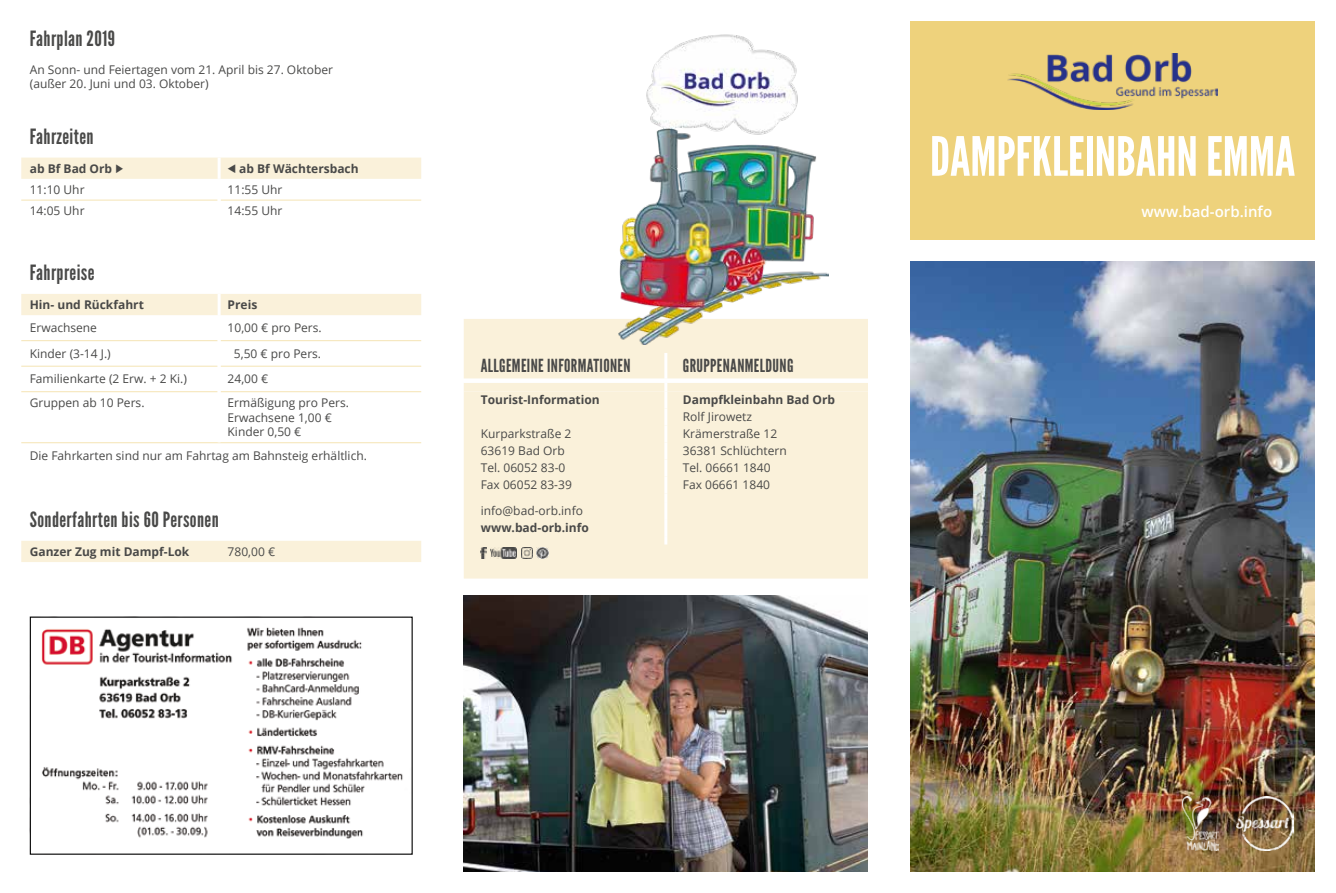
<style>
.page{position:relative;width:1336px;height:893px;background:#fff}
.page>*{position:absolute;margin:0;border:0;box-sizing:border-box;transform-origin:0 0}
.t1{font:54px "League Gothic";color:#fff}
.t2{font:21px "League Gothic";letter-spacing:.02em;color:#494948}
.t3{font:18px "League Gothic";letter-spacing:.02em;color:#494948}
.t4{font:600 15px "Open Sans";color:#fff}
.t5{font:12px/14.4px "Open Sans";color:#494948}
.t6{font:700 12px "Open Sans";color:#494948}
</style>
<div class="page">
<img style="left:910px;top:261px;width:404px;height:611px">
<div style="left:910px;top:21px;width:404px;height:219px;background:#eed27c"></div>
<img style="left:1007px;top:53px;width:210px;height:57px">
<img style="left:1235px;top:797px;width:58px;height:53px">
<img style="left:1182px;top:797px;width:36px;height:53px">
<img style="left:463px;top:595px;width:404px;height:277px">
<div style="left:464px;top:319px;width:403px;height:260px;background:#faf1da"></div>
<hr style="left:664px;top:353px;width:3px;height:25px;background:#fff">
<svg style="left:464px;top:378px;width:403px;height:13px"></svg>
<hr style="left:664px;top:391px;width:3px;height:17px;background:#fff">
<hr style="left:664px;top:408px;width:3px;height:17px;background:#fff">
<hr style="left:664px;top:425px;width:3px;height:17px;background:#fff">
<hr style="left:664px;top:442px;width:3px;height:17px;background:#fff">
<hr style="left:664px;top:459px;width:3px;height:17px;background:#fff">
<hr style="left:664px;top:476px;width:3px;height:17px;background:#fff">
<svg style="left:664px;top:493px;width:3px;height:9px"></svg>
<hr style="left:664px;top:502px;width:3px;height:17px;background:#fff">
<hr style="left:664px;top:519px;width:3px;height:17px;background:#fff">
<svg style="left:664px;top:536px;width:3px;height:9px"></svg>
<img style="left:490px;top:548px;width:26px;height:10px">
<svg style="left:521px;top:548px;width:27px;height:10px"></svg>
<svg style="left:480px;top:548px;width:6px;height:10px"></svg>
<img style="left:619px;top:34px;width:209px;height:310px">
<svg style="left:21px;top:158px;width:400px;height:404px"></svg>
<hr style="left:217px;top:158px;width:3px;height:21px;background:#fff">
<hr style="left:21px;top:200px;width:196px;height:1px;background:#f5e4b4">
<hr style="left:220px;top:200px;width:201px;height:1px;background:#f5e4b4">
<hr style="left:217px;top:179px;width:3px;height:21px;background:#fff">
<hr style="left:217px;top:200px;width:3px;height:21px;background:#fff">
<hr style="left:21px;top:340px;width:196px;height:1px;background:#f5e4b4">
<hr style="left:21px;top:366px;width:196px;height:1px;background:#f5e4b4">
<hr style="left:21px;top:391px;width:196px;height:1px;background:#f5e4b4">
<hr style="left:220px;top:340px;width:201px;height:1px;background:#f5e4b4">
<hr style="left:220px;top:366px;width:201px;height:1px;background:#f5e4b4">
<hr style="left:220px;top:391px;width:201px;height:1px;background:#f5e4b4">
<hr style="left:21px;top:442px;width:198px;height:1px;background:#f5e4b4">
<hr style="left:219px;top:442px;width:202px;height:1px;background:#f5e4b4">
<hr style="left:217px;top:294px;width:3px;height:21px;background:#fff">
<hr style="left:217px;top:315px;width:3px;height:26px;background:#fff">
<hr style="left:217px;top:341px;width:3px;height:25px;background:#fff">
<hr style="left:217px;top:366px;width:3px;height:26px;background:#fff">
<hr style="left:217px;top:392px;width:3px;height:50px;background:#fff">
<img style="left:41px;top:627px;width:362px;height:212px">
<svg style="left:116px;top:164px;width:7px;height:9px"></svg>
<svg style="left:228px;top:164px;width:7px;height:9px"></svg>
<h2 class="t2" style="left:30px;top:26px;width:87px">Fahrplan 2019</h2>
<p class="t5" style="left:30px;top:62px;width:305px">An Sonn- und Feiertagen vom 21. April bis 27. Oktober (außer 20. Juni und 03. Oktober)</p>
<h2 class="t2" style="left:30px;top:124px;width:65px">Fahrzeiten</h2>
<p class="t6" style="left:30px;top:160px;width:84px">ab Bf Bad Orb</p>
<p class="t6" style="left:239px;top:160px;width:121px">ab Bf Wächtersbach</p>
<p class="t5" style="left:30px;top:182px;width:56px">11:10 Uhr</p>
<p class="t5" style="left:227px;top:182px;width:56px">11:55 Uhr</p>
<p class="t5" style="left:30px;top:203px;width:56px">14:05 Uhr</p>
<p class="t5" style="left:227px;top:203px;width:56px">14:55 Uhr</p>
<h2 class="t2" style="left:30px;top:260px;width:66px">Fahrpreise</h2>
<p class="t6" style="left:30px;top:296px;width:116px">Hin- und Rückfahrt</p>
<p class="t6" style="left:227px;top:296px;width:31px">Preis</p>
<p class="t5" style="left:30px;top:320px;width:69px">Erwachsene</p>
<p class="t5" style="left:227px;top:320px;width:96px">10,00 € pro Pers.</p>
<p class="t5" style="left:30px;top:346px;width:82px">Kinder (3-14 J.)</p>
<p class="t5" style="left:234px;top:346px;width:89px">5,50 € pro Pers.</p>
<p class="t5" style="left:30px;top:371px;width:159px">Familienkarte (2 Erw. + 2 Ki.)</p>
<p class="t5" style="left:227px;top:371px;width:42px">24,00 €</p>
<p class="t5" style="left:30px;top:395px;width:116px">Gruppen ab 10 Pers.</p>
<p class="t5" style="left:227px;top:395px;width:123px">Ermäßigung pro Pers.<br>Erwachsene 1,00 €<br>Kinder 0,50 €</p>
<p class="t5" style="left:30px;top:448px;width:338px">Die Fahrkarten sind nur am Fahrtag am Bahnsteig erhältlich.</p>
<h2 class="t2" style="left:30px;top:507px;width:190px">Sonderfahrten bis 60 Personen</h2>
<p class="t6" style="left:30px;top:543px;width:161px">Ganzer Zug mit Dampf-Lok</p>
<p class="t5" style="left:227px;top:544px;width:49px">780,00 €</p>
<h3 class="t3" style="left:480px;top:355px;width:151px">ALLGEMEINE INFORMATIONEN</h3>
<h3 class="t3" style="left:682px;top:355px;width:112px">GRUPPENANMELDUNG</h3>
<p class="t6" style="left:480px;top:391px;width:120px">Tourist-Information</p>
<p class="t6" style="left:682px;top:391px;width:154px">Dampfkleinbahn Bad Orb</p>
<p class="t5" style="left:682px;top:409px;width:71px">Rolf Jirowetz</p>
<p class="t5" style="left:480px;top:426px;width:92px">Kurparkstraße 2</p>
<p class="t5" style="left:682px;top:426px;width:96px">Krämerstraße 12</p>
<p class="t5" style="left:480px;top:443px;width:85px">63619 Bad Orb</p>
<p class="t5" style="left:682px;top:443px;width:105px">36381 Schlüchtern</p>
<p class="t5" style="left:480px;top:460px;width:86px">Tel. 06052 83-0</p>
<p class="t5" style="left:682px;top:460px;width:89px">Tel. 06661 1840</p>
<p class="t5" style="left:480px;top:477px;width:93px">Fax 06052 83-39</p>
<p class="t5" style="left:682px;top:477px;width:89px">Fax 06661 1840</p>
<p class="t5" style="left:480px;top:503px;width:104px">info@bad-orb.info</p>
<p class="t6" style="left:480px;top:519px;width:110px">www.bad-orb.info</p>
<h1 class="t1" style="left:929px;top:124px;width:366px">DAMPFKLEINBAHN EMMA</h1>
<p class="t4" style="left:1141px;top:201px;width:132px">www.bad-orb.info</p>
</div>
